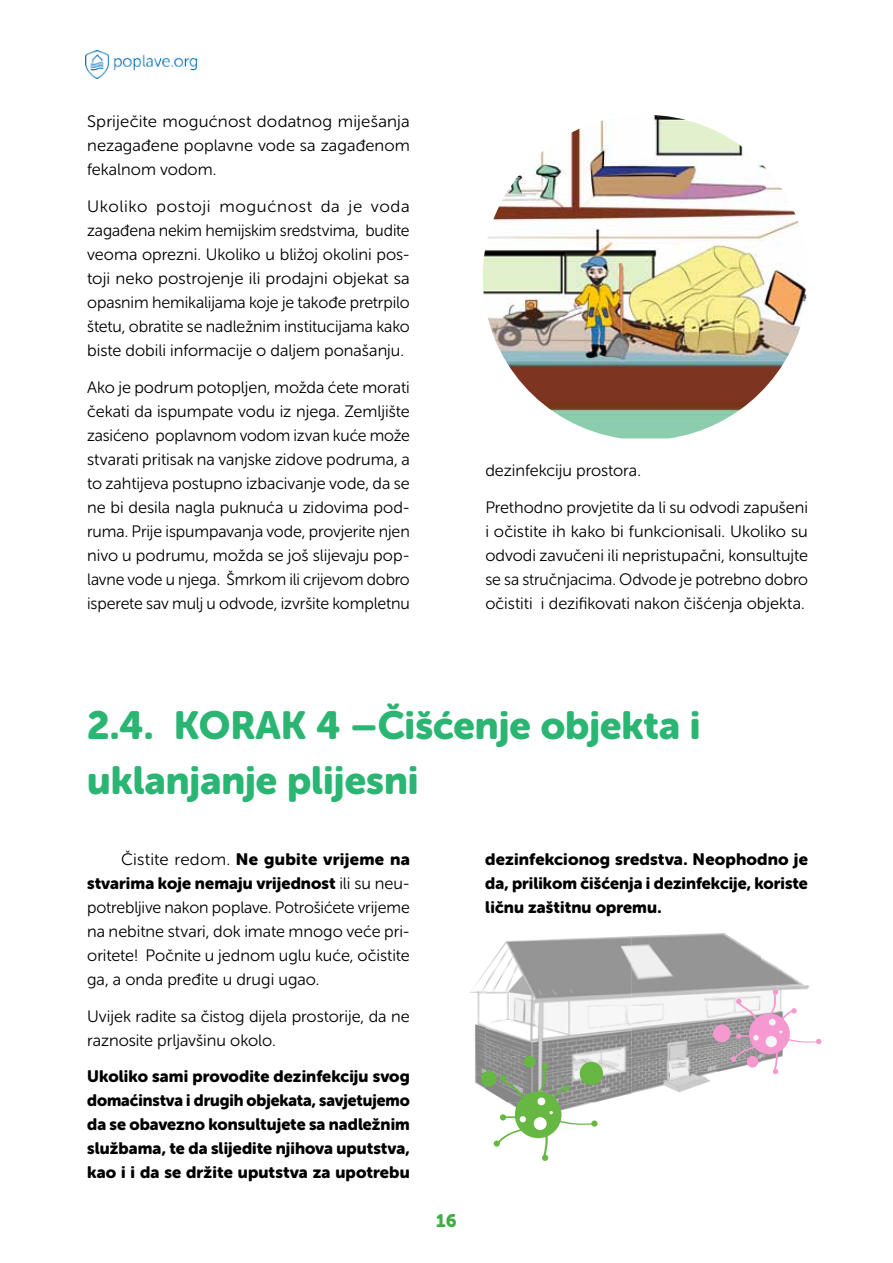
<style>
.page{position:relative;width:893px;height:1263px;background:#fff}
.page>*{position:absolute;margin:0;border:0;box-sizing:border-box;transform-origin:0 0}
.t1{font:39px/54px "Museo Sans Rounded 900";color:#2bb573}
.t2{font:18px "Museo Sans Rounded 900";color:#41ad49}
.t3{font:16.5px/24px "Museo Sans Rounded 300";color:#000;text-align:justify}
.t4{font:16.5px/24px "Museo Sans Rounded 900";letter-spacing:.005em;color:#000;text-align:justify}
.s1{font-family:"Museo Sans Rounded 300"}
</style>
<div class="page">
<img style="left:85px;top:51px;width:112px;height:27px">
<img style="left:483px;top:115px;width:323px;height:323px">
<img style="left:485px;top:936px;width:146px;height:166px">
<img style="left:631px;top:933px;width:130px;height:139px">
<img style="left:761px;top:957px;width:16px;height:105px">
<img style="left:470px;top:970px;width:16px;height:119px">
<img style="left:777px;top:967px;width:32px;height:23px">
<img style="left:631px;top:1071px;width:65px;height:23px">
<img style="left:696px;top:1071px;width:23px;height:15px">
<img style="left:507px;top:1102px;width:89px;height:16px">
<div style="left:515px;top:1091px;width:46px;height:47px;background:#66b842;border-radius:50%"></div>
<svg style="left:591px;top:1120px;width:7px;height:7px"></svg>
<div style="left:494px;top:1140px;width:6px;height:7px;background:#66b842;border-radius:50%"></div>
<div style="left:500px;top:1074px;width:6px;height:7px;background:#66b842;border-radius:50%"></div>
<svg style="left:501px;top:1078px;width:23px;height:21px"></svg>
<svg style="left:536px;top:1064px;width:33px;height:34px"></svg>
<svg style="left:559px;top:1120px;width:36px;height:5px"></svg>
<svg style="left:540px;top:1129px;width:8px;height:32px"></svg>
<svg style="left:496px;top:1128px;width:29px;height:17px"></svg>
<svg style="left:500px;top:1114px;width:26px;height:8px"></svg>
<div style="left:534px;top:1117px;width:13px;height:13px;background:#fff;border-radius:50%"></div>
<div style="left:537px;top:1097px;width:8px;height:8px;background:#fff;border-radius:50%"></div>
<svg style="left:549px;top:1111px;width:4px;height:3px"></svg>
<div style="left:749px;top:1013px;width:41px;height:41px;background:#f799d1;border-radius:50%"></div>
<svg style="left:736px;top:999px;width:21px;height:21px"></svg>
<svg style="left:767px;top:989px;width:30px;height:31px"></svg>
<svg style="left:731px;top:1046px;width:27px;height:16px"></svg>
<svg style="left:736px;top:1033px;width:23px;height:7px"></svg>
<div style="left:766px;top:1036px;width:11px;height:11px;background:#f5f5f5;border-radius:50%"></div>
<div style="left:769px;top:1019px;width:7px;height:6px;background:#f5f5f5;border-radius:50%"></div>
<svg style="left:771px;top:1030px;width:50px;height:44px"></svg>
<div style="left:580px;top:1062px;width:23px;height:23px;background:#66b842;border-radius:50%"></div>
<div style="left:481px;top:1071px;width:16px;height:15px;background:#66b842;border-radius:50%"></div>
<div style="left:524px;top:1056px;width:12px;height:11px;background:#66b842;border-radius:50%"></div>
<div style="left:713px;top:1024px;width:18px;height:18px;background:#f799d1;border-radius:50%"></div>
<div style="left:747px;top:1056px;width:11px;height:11px;background:#f799d1;border-radius:50%"></div>
<p class="t3" style="left:87px;top:110px;width:324px">Spriječite mogućnost dodatnog miješanja nezagađene poplavne vode sa zagađenom fekalnom vodom.</p>
<p class="t3" style="left:87px;top:194px;width:324px">Ukoliko postoji mogućnost da je voda zagađena nekim hemijskim sredstvima, budite veoma oprezni. Ukoliko u bližoj okolini pos&shy;toji neko postrojenje ili prodajni objekat sa opasnim hemikalijama koje je takođe pretrpilo štetu, obratite se nadležnim institucijama kako biste dobili informacije o daljem ponašanju.</p>
<p class="t3" style="left:87px;top:375px;width:324px">Ako je podrum potopljen, možda ćete morati čekati da ispumpate vodu iz njega. Zemljište zasićeno poplavnom vodom izvan kuće može stvarati pritisak na vanjske zidove podruma, a to zahtijeva postupno izbacivanje vode, da se ne bi desila nagla puknuća u zidovima pod&shy;ruma. Prije ispumpavanja vode, provjerite njen nivo u podrumu, možda se još slijevaju pop&shy;lavne vode u njega. Šmrkom ili crijevom dobro isperete sav mulj u odvode, izvršite kompletnu</p>
<p class="t3" style="left:485px;top:458px;width:157px">dezinfekciju prostora.</p>
<p class="t3" style="left:485px;top:495px;width:324px">Prethodno provjetite da li su odvodi zapušeni i očistite ih kako bi funkcionisali. Ukoliko su odvodi zavučeni ili nepristupačni, konsultujte se sa stručnjacima. Odvode je potrebno dobro očistiti i dezifikovati nakon čišćenja objekta.</p>
<h1 class="t1" style="left:87px;top:699px;width:615px">2.4. KORAK 4 –Čišćenje objekta i uklanjanje plijesni</h1>
<p class="t4" style="left:87px;top:847px;width:324px;text-align:right"><span class="s1">Čistite redom.</span> Ne gubite vrijeme na stvarima koje nemaju vrijednost <span class="s1">ili su neu-</span></p>
<p class="t3" style="left:87px;top:895px;width:324px">potrebljive nakon poplave. Potrošićete vrijeme na nebitne stvari, dok imate mnogo veće pri&shy;oritete! Počnite u jednom uglu kuće, očistite ga, a onda pređite u drugi ugao.</p>
<p class="t3" style="left:87px;top:1004px;width:324px">Uvijek radite sa čistog dijela prostorije, da ne raznosite prljavšinu okolo.</p>
<p class="t4" style="left:87px;top:1064px;width:324px">Ukoliko sami provodite dezinfekciju svog domaćinstva i drugih objekata, savjetujemo da se obavezno konsultujete sa nadležnim službama, te da slijedite njihova uputstva, kao i i da se držite uputstva za upotrebu</p>
<p class="t2" style="left:436px;top:1211px;width:22px">16</p>
<p class="t4" style="left:485px;top:847px;width:324px">dezinfekcionog sredstva. Neophodno je da, prilikom čišćenja i dezinfekcije, koriste ličnu zaštitnu opremu.</p>
</div>
